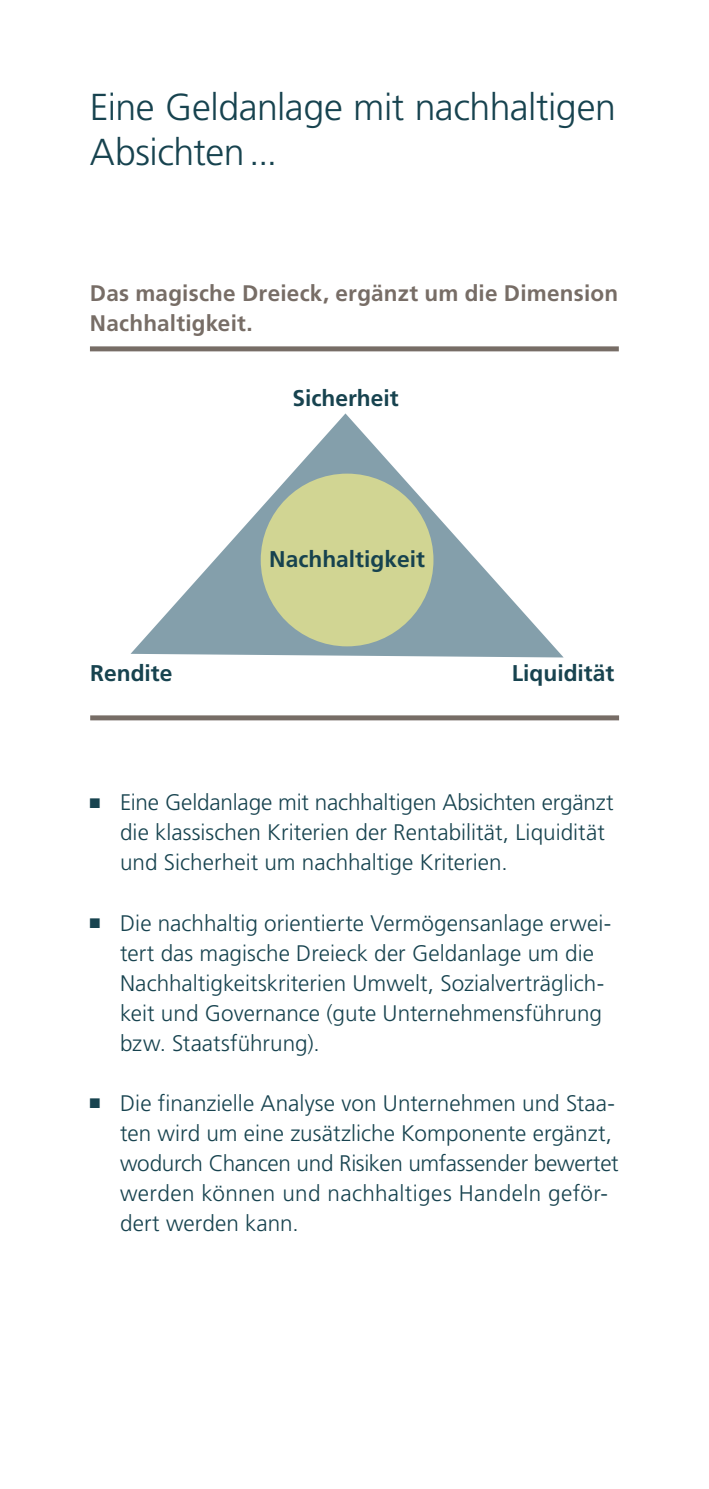
<style>
.page{position:relative;width:709px;height:1489px;background:#fff}
.page>*{position:absolute;margin:0;border:0;box-sizing:border-box;transform-origin:0 0}
.t1{font:300 37.5px/45px "Deka Frutiger OTPS";letter-spacing:-.015em;color:#17434f}
.t2{font:700 22.75px "Deka Frutiger OTPS";color:#17434f}
.t3{font:300 22.5px/30px "Deka Frutiger OTPS";color:#17434f}
.t4{font:700 22.5px/30px "Deka Frutiger OTPS";letter-spacing:.01em;color:#776d66}
</style>
<div class="page">
<div style="left:90px;top:346px;width:529px;height:5px;background:#776d66"></div>
<svg style="left:130px;top:413px;width:433px;height:244px"></svg>
<div style="left:261px;top:473px;width:172px;height:173px;background:#d1d593;border-radius:50%"></div>
<div style="left:90px;top:715px;width:529px;height:5px;background:#776d66"></div>
<h1 class="t1" style="left:90px;top:84px;width:527px">Eine Geldanlage mit nachhaltigen<br>Absichten...</h1>
<p class="t4" style="left:90px;top:277px;width:530px">Das magische Dreieck, ergänzt um die Dimension<br>Nachhaltigkeit.</p>
<p class="t2" style="left:292px;top:384px;width:108px">Sicherheit</p>
<p class="t2" style="left:269px;top:545px;width:157px">Nachhaltigkeit</p>
<p class="t2" style="left:90px;top:659px;width:84px">Rendite</p>
<p class="t2" style="left:512px;top:659px;width:104px">Liquidität</p>
<p class="t3" style="left:120px;top:787px;width:495px">Eine Geldanlage mit nachhaltigen Absichten ergänzt die klassischen Kriterien der Rentabilität, Liquidität und Sicherheit um nachhaltige Kriterien.</p>
<p class="t3" style="left:120px;top:907px;width:493px">Die nachhaltig orientierte Vermögensanlage erwei&shy;tert das magische Dreieck der Geldanlage um die Nachhaltigkeitskriterien Umwelt, Sozialverträglich&shy;keit und Governance (gute Unternehmensführung bzw. Staatsführung).</p>
<p class="t3" style="left:120px;top:1087px;width:500px">Die finanzielle Analyse von Unternehmen und Staa&shy;ten wird um eine zusätzliche Komponente ergänzt, wodurch Chancen und Risiken umfassender bewertet werden können und nachhaltiges Handeln geför&shy;dert werden kann.</p>
</div>
